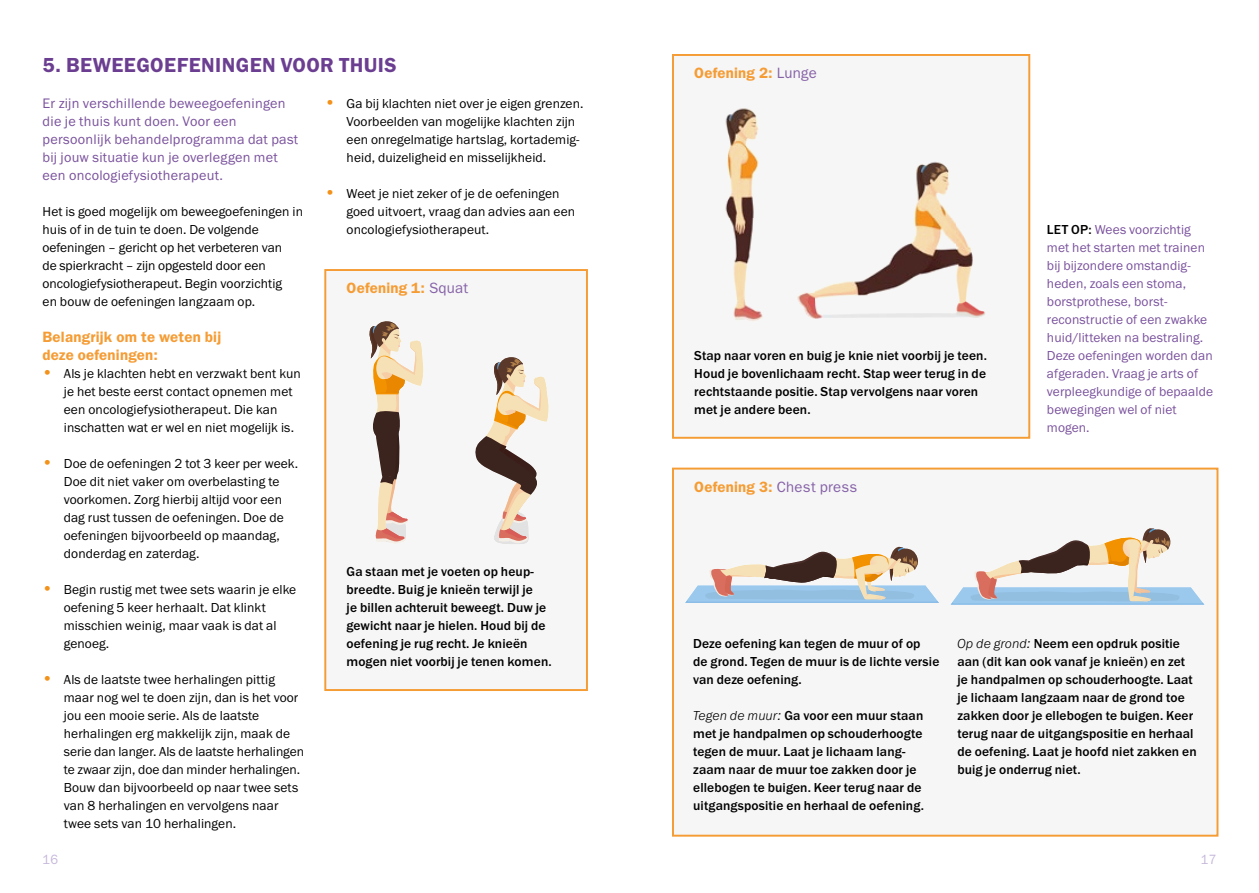
<style>
.page{position:relative;width:1259px;height:893px;background:#fff}
.page>*{position:absolute;margin:0;border:0;box-sizing:border-box;transform-origin:0 0}
.Broodtekst{font:21px "Franklin Gothic URW Dem";letter-spacing:.02em;color:#6b3e91}
.Broodtekst-2{font:600 15px/18px "ITC Franklin Gothic Std";letter-spacing:.015em;color:#f59c34}
.Broodtekst-3{font:14.25px/18px "Franklin Gothic URW Boo";letter-spacing:.02em;color:#7a529d}
.Broodtekst-4{font:13.5px/18px "Franklin Gothic URW Boo";letter-spacing:.01em;color:#000}
.Broodtekst-5{font:500 13.5px/18px "Franklin Gothic URW";letter-spacing:.01em;color:#000}
.Broodtekst-6{font:13.5px/18px "Franklin Gothic URW Boo";letter-spacing:.01em;color:#7a529d}
.t1{font:13.5px "ITC Franklin Gothic Std";color:#c6b7db;scale:.95 1}
.s1{font-family:"ITC Franklin Gothic Std";font-weight:600;font-size:16.5px;color:#f39118}
.s2{font-weight:400;color:#8662a7}
.s3{font-family:"Franklin Gothic URW";font-weight:500;color:#000}
.s4{font-weight:300;font-style:italic}
</style>
<div class="page">
<div style="left:324px;top:269px;width:264px;height:422px;background:#f6f6f6;border:2px solid #f59c34"></div>
<div style="left:672px;top:54px;width:358px;height:385px;background:#f6f6f6;border:2px solid #f59c34"></div>
<div style="left:672px;top:468px;width:546px;height:369px;background:#f6f6f6;border:2px solid #f59c34"></div>
<svg style="left:369px;top:321px;width:55px;height:223px"></svg>
<svg style="left:475px;top:357px;width:74px;height:187px"></svg>
<div style="left:661px;top:509px;width:286px;height:141px;background:#f6f6f6"></div>
<svg style="left:685px;top:546px;width:254px;height:57px"></svg>
<div style="left:944px;top:487px;width:296px;height:143px;background:#f6f6f6"></div>
<svg style="left:950px;top:528px;width:254px;height:77px"></svg>
<img style="left:673px;top:90px;width:356px;height:252px">
<p class="Broodtekst" style="left:43px;top:52px;width:355px">5. BEWEEGOEFENINGEN VOOR THUIS</p>
<p class="Broodtekst-3" style="left:43px;top:94px;width:257px">Er zijn verschillende beweegoefeningen die je thuis kunt doen. Voor een persoonlijk behandelprogramma dat past bij jouw situatie kun je overleggen met een oncologiefysiotherapeut.</p>
<p class="Broodtekst-4" style="left:43px;top:202px;width:262px">Het is goed mogelijk om beweegoefeningen in huis of in de tuin te doen. De volgende oefeningen ‒ gericht op het verbeteren van<br>de spierkracht ‒ zijn opgesteld door een oncologiefysiotherapeut. Begin voorzichtig<br>en bouw de oefeningen langzaam op.</p>
<p class="Broodtekst-2" style="left:43px;top:328px;width:180px">Belangrijk om te weten bij deze oefeningen:</p>
<p class="Broodtekst-4" style="left:64px;top:364px;width:238px;text-indent:-21px"><span class="s1">•</span> Als je klachten hebt en verzwakt bent kun je het beste eerst contact opnemen met een oncologiefysiotherapeut. Die kan inschatten wat er wel en niet mogelijk is.</p>
<p class="Broodtekst-4" style="left:64px;top:454px;width:236px;text-indent:-21px"><span class="s1">•</span> Doe de oefeningen 2 tot 3 keer per week.<br>Doe dit niet vaker om overbelasting te voorkomen. Zorg hierbij altijd voor een dag rust tussen de oefeningen. Doe de oefeningen bijvoorbeeld op maandag, donderdag en zaterdag.</p>
<p class="Broodtekst-4" style="left:64px;top:580px;width:234px;text-indent:-21px"><span class="s1">•</span> Begin rustig met twee sets waarin je elke oefening 5 keer herhaalt. Dat klinkt misschien weinig, maar vaak is dat al genoeg.</p>
<p class="Broodtekst-4" style="left:64px;top:670px;width:242px;text-indent:-21px"><span class="s1">•</span> Als de laatste twee herhalingen pittig maar nog wel te doen zijn, dan is het voor jou een mooie serie. Als de laatste herhalingen erg makkelijk zijn, maak de serie dan langer. Als de laatste herhalingen te zwaar zijn, doe dan minder herhalingen.<br>Bouw dan bijvoorbeeld op naar twee sets van 8 herhalingen en vervolgens naar twee sets van 10 herhalingen.</p>
<p class="Broodtekst-4" style="left:346px;top:94px;width:238px;text-indent:-21px"><span class="s1">•</span> Ga bij klachten niet over je eigen grenzen.<br>Voorbeelden van mogelijke klachten zijn een onregelmatige hartslag, kortademig&shy;heid, duizeligheid en misselijkheid.</p>
<p class="Broodtekst-4" style="left:346px;top:184px;width:230px;text-indent:-21px"><span class="s1">•</span> Weet je niet zeker of je de oefeningen goed uitvoert, vraag dan advies aan een oncologiefysiotherapeut.</p>
<p class="Broodtekst-2" style="left:346px;top:279px;width:123px">Oefening 1: <span class="s2">Squat</span></p>
<p class="Broodtekst-5" style="left:346px;top:562px;width:201px">Ga staan met je voeten op heup&shy;breedte. Buig je knieën terwijl je je billen achteruit beweegt. Duw je gewicht naar je hielen. Houd bij de oefening je rug recht. Je knieën</p>
<p class="Broodtekst-5" style="left:346px;top:652px;width:207px">mogen niet voorbij je tenen komen.</p>
<p class="Broodtekst-2" style="left:694px;top:64px;width:124px">Oefening 2: <span class="s2">Lunge</span></p>
<p class="Broodtekst-5" style="left:694px;top:346px;width:294px">Stap naar voren en buig je knie niet voorbij je teen.<br>Houd je bovenlichaam recht. Stap weer terug in de rechtstaande positie. Stap vervolgens naar voren met je andere been.</p>
<p class="Broodtekst-2" style="left:694px;top:478px;width:165px">Oefening 3: <span class="s2">Chest press</span></p>
<p class="Broodtekst-6" style="left:1047px;top:220px;width:168px"><span class="s3">LET OP:</span> Wees voorzichtig met het starten met trainen bij bijzondere omstandig&shy;heden, zoals een stoma, borstprothese, borst&shy;reconstructie of een zwakke huid/litteken na bestraling.<br>Deze oefeningen worden dan afgeraden. Vraag je arts of verpleegkundige of bepaalde bewegingen wel of niet mogen.</p>
<p class="Broodtekst-5" style="left:693px;top:634px;width:248px">Deze oefening kan tegen de muur of op<br>de grond. Tegen de muur is de lichte versie van deze oefening.</p>
<p class="Broodtekst-5" style="left:693px;top:706px;width:232px"><span class="s4">Tegen de muur:</span> Ga voor een muur staan met je handpalmen op schouderhoogte tegen de muur. Laat je lichaam lang&shy;zaam naar de muur toe zakken door je ellebogen te buigen. Keer terug naar de uitgangspositie en herhaal de oefening.</p>
<p class="Broodtekst-5" style="left:957px;top:634px;width:241px"><span class="s4">Op de grond:</span> Neem een opdruk positie aan (dit kan ook vanaf je knieën) en zet je handpalmen op schouderhoogte. Laat je lichaam langzaam naar de grond toe zakken door je ellebogen te buigen. Keer terug naar de uitgangspositie en herhaal de oefening. Laat je hoofd niet zakken en buig je onderrug niet.</p>
<p class="t1" style="left:43px;top:852px;width:18px">16</p>
<p class="t1" style="left:1201px;top:852px;width:18px">17</p>
</div>
